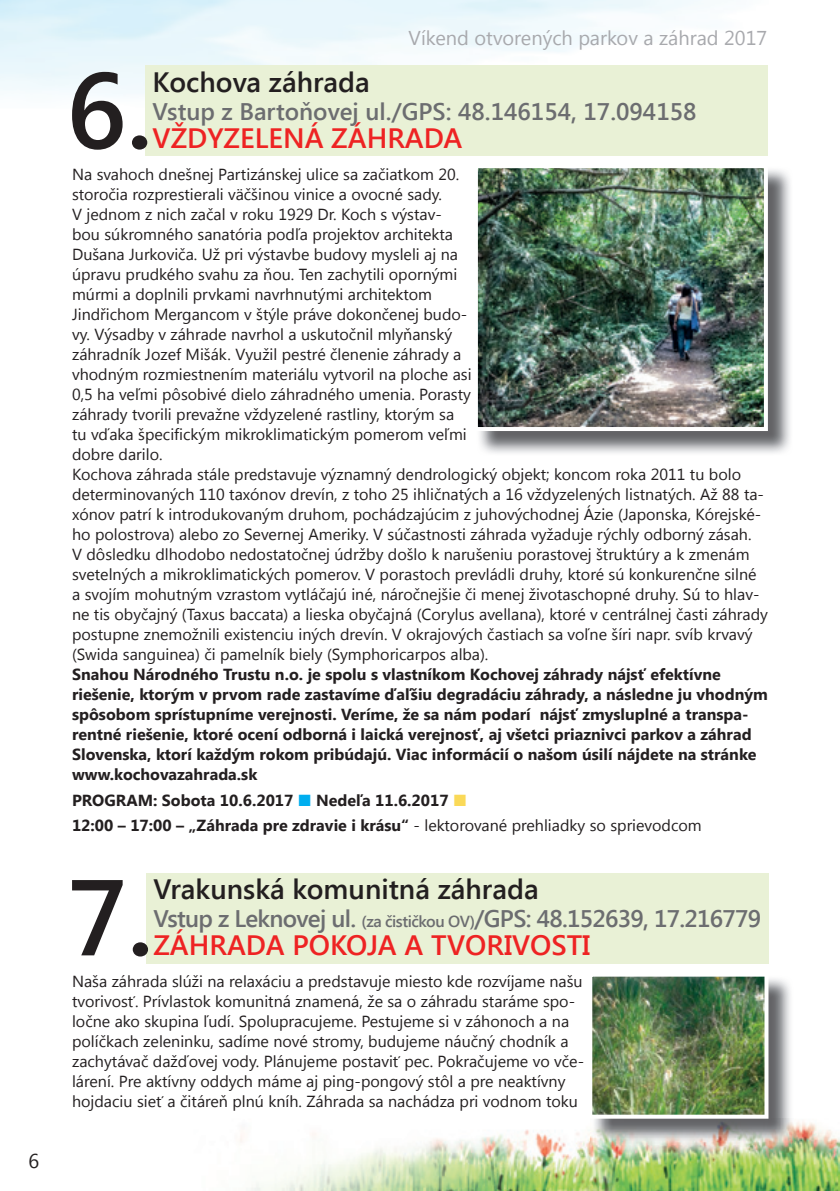
<style>
.page{position:relative;width:840px;height:1191px;background:#fff}
.page>*{position:absolute;margin:0;border:0;box-sizing:border-box;transform-origin:0 0}
.t1{font:600 107.6px "Segoe UI";color:#231f20}
.t2{font:600 28px "Segoe UI";color:#ee2323}
.t3{font:600 28px "Segoe UI";color:#231f20}
.t4{font:600 24px "Segoe UI";letter-spacing:-.02em;color:#6c6d70}
.t5{font:600 24px "Segoe UI";color:#6c6d70}
.t6{font:20px "Segoe UI";color:#a8a9ad}
.t7{font:20px "Segoe UI";color:#231f20}
.t8{font:16px/20px "Segoe UI";color:#231f20}
.t9{font:700 16px/20px "Segoe UI";color:#231f20}
.s1{color:#00aeef}
.s2{color:#fad958}
.s3{font-weight:400}
.s4{font-size:16px}
</style>
<div class="page">
<img style="left:240px;top:1121px;width:599px;height:70px">
<div style="left:145px;top:65px;width:622px;height:91px;background:#e9f1d6"></div>
<div style="left:146px;top:873px;width:622px;height:91px;background:#e9f1d6"></div>
<img style="left:480px;top:170px;width:310px;height:283px">
<img style="left:477px;top:168px;width:290px;height:263px">
<img style="left:590px;top:979px;width:203px;height:165px">
<img style="left:590px;top:976px;width:178px;height:142px">
<p class="t7" style="left:28px;top:1147px;width:12px">6</p>
<p class="t6" style="left:408px;top:24px;width:360px">Víkend otvorených parkov a záhrad 2017</p>
<h1 class="t1" style="left:66px;top:35px;width:87px">6.</h1>
<h2 class="t3" style="left:152px;top:63px;width:219px">Kochova záhrada</h2>
<h3 class="t5" style="left:152px;top:95px;width:545px">Vstup z Bartoňovej ul./GPS: 48.146154, 17.094158</h3>
<h2 class="t2" style="left:152px;top:119px;width:311px">VŽDYZELENÁ ZÁHRADA</h2>
<p class="t8" style="left:72px;top:163px;width:697px">Na svahoch dnešnej Partizánskej ulice sa začiatkom 20.<br>storočia rozprestierali väčšinou vinice a ovocné sady.<br>V jednom z nich začal v roku 1929 Dr. Koch s výstav-<br>bou súkromného sanatória podľa projektov architekta<br>Dušana Jurkoviča. Už pri výstavbe budovy mysleli aj na<br>úpravu prudkého svahu za ňou. Ten zachytili opornými<br>múrmi a doplnili prvkami navrhnutými architektom<br>Jindřichom Mergancom v štýle práve dokončenej budo-<br>vy. Výsadby v záhrade navrhol a uskutočnil mlyňanský<br>záhradník Jozef Mišák. Využil pestré členenie záhrady a<br>vhodným rozmiestnením materiálu vytvoril na ploche asi<br>0,5 ha veľmi pôsobivé dielo záhradného umenia. Porasty<br>záhrady tvorili prevažne vždyzelené rastliny, ktorým sa<br>tu vďaka špecifickým mikroklimatickým pomerom veľmi<br>dobre darilo.<br>Kochova záhrada stále predstavuje významný dendrologický objekt; koncom roka 2011 tu bolo determinovaných 110 taxónov drevín, z toho 25 ihličnatých a 16 vždyzelených listnatých. Až 88 ta&shy;xónov patrí k introdukovaným druhom, pochádzajúcim z juhovýchodnej Ázie (Japonska, Kórejské&shy;ho polostrova) alebo zo Severnej Ameriky. V súčastnosti záhrada vyžaduje rýchly odborný zásah.<br>V dôsledku dlhodobo nedostatočnej údržby došlo k narušeniu porastovej štruktúry a k zmenám svetelných a mikroklimatických pomerov. V porastoch prevládli druhy, ktoré sú konkurenčne silné a svojím mohutným vzrastom vytláčajú iné, náročnejšie či menej životaschopné druhy. Sú to hlav&shy;ne tis obyčajný (Taxus baccata) a lieska obyčajná (Corylus avellana), ktoré v centrálnej časti záhrady postupne znemožnili existenciu iných drevín. V okrajových častiach sa voľne šíri napr. svíb krvavý (Swida sanguinea) či pamelník biely (Symphoricarpos alba).</p>
<p class="t9" style="left:72px;top:663px;width:697px">Snahou Národného Trustu n.o. je spolu s vlastníkom Kochovej záhrady nájsť efektívne riešenie, ktorým v prvom rade zastavíme ďaľšiu degradáciu záhrady, a následne ju vhodným spôsobom sprístupníme verejnosti. Veríme, že sa nám podarí nájsť zmysluplné a transpa&shy;rentné riešenie, ktoré ocení odborná i laická verejnosť, aj všetci priaznivci parkov a záhrad Slovenska, ktorí každým rokom pribúdajú. Viac informácií o našom úsilí nájdete na stránke www.kochovazahrada.sk</p>
<p class="t9" style="left:72px;top:786px;width:631px;line-height:25.6px">PROGRAM: Sobota 10.6.2017 <span class="s1">■</span> Nedeľa 11.6.2017 <span class="s2">■<br></span>12:00 – 17:00 – „Záhrada pre zdravie i krásu“ <span class="s3">- lektorované prehliadky so sprievodcom</span></p>
<h1 class="t1" style="left:67px;top:842px;width:87px">7.</h1>
<h2 class="t3" style="left:153px;top:870px;width:386px">Vrakunská komunitná záhrada</h2>
<h3 class="t4" style="left:153px;top:902px;width:609px">Vstup z Leknovej ul. <span class="s4">(za čističkou OV)</span>/GPS: 48.152639, 17.216779</h3>
<h2 class="t2" style="left:153px;top:926px;width:438px">ZÁHRADA POKOJA A TVORIVOSTI</h2>
<p class="t8" style="left:72px;top:970px;width:513px">Naša záhrada slúži na relaxáciu a predstavuje miesto kde rozvíjame našu tvorivosť. Prívlastok komunitná znamená, že sa o záhradu staráme spo&shy;ločne ako skupina ľudí. Spolupracujeme. Pestujeme si v záhonoch a na políčkach zeleninku, sadíme nové stromy, budujeme náučný chodník a zachytávač dažďovej vody. Plánujeme postaviť pec. Pokračujeme vo vče&shy;lárení. Pre aktívny oddych máme aj ping-pongový stôl a pre neaktívny hojdaciu sieť a čitáreň plnú kníh. Záhrada sa nachádza pri vodnom toku</p>
</div>
